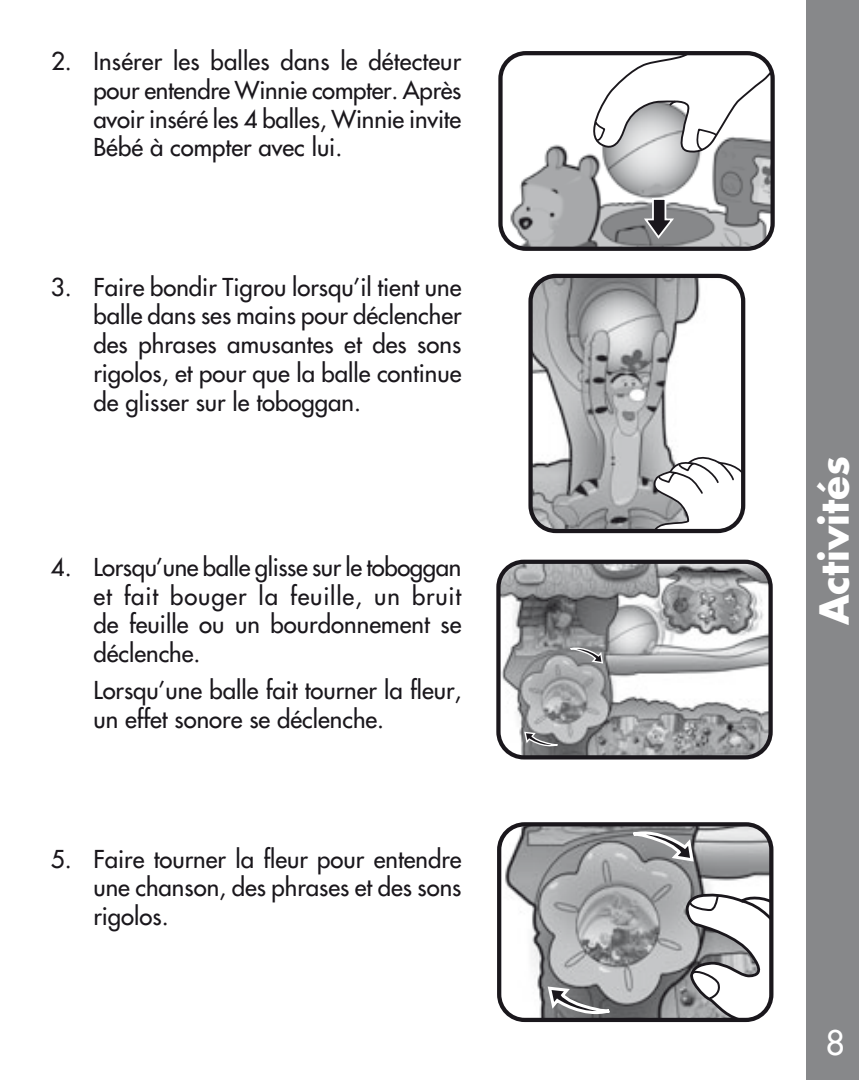
<style>
.page{position:relative;width:859px;height:1080px;background:#fff}
.page>*{position:absolute;margin:0;border:0;box-sizing:border-box;transform-origin:0 0}
.t1{font:700 39px "Futura";color:#fff}
.t2{font:33px "Futura";color:#fff}
.t3{font:24px/28.8px "Futura";color:#1a171c;text-align:justify}
</style>
<div class="page">
<div style="left:806px;top:0;width:53px;height:1080px;background:#87888a"></div>
<img style="left:503px;top:144px;width:267px;height:102px">
<svg style="left:581px;top:56px;width:189px;height:98px"></svg>
<div style="left:498px;top:51px;width:277px;height:200px;border:4px solid #1a171c;border-radius:26px"></div>
<svg style="left:642px;top:197px;width:34px;height:43px"></svg>
<img style="left:499px;top:824px;width:272px;height:196px;border-radius:26px">
<svg style="left:687px;top:893px;width:83px;height:124px"></svg>
<div style="left:497px;top:822px;width:276px;height:200px;border:4px solid #1a171c;border-radius:26px"></div>
<svg style="left:546px;top:985px;width:66px;height:33px"></svg>
<svg style="left:630px;top:828px;width:65px;height:35px"></svg>
<img style="left:531px;top:276px;width:212px;height:255px;border-radius:26px">
<svg style="left:650px;top:452px;width:90px;height:76px"></svg>
<div style="left:528px;top:274px;width:217px;height:259px;border:4px solid #1a171c;border-radius:26px"></div>
<img style="left:498px;top:562px;width:273px;height:195px;border-radius:26px">
<div style="left:496px;top:560px;width:277px;height:200px;border:4px solid #1a171c;border-radius:26px"></div>
<svg style="left:523px;top:731px;width:36px;height:18px"></svg>
<svg style="left:569px;top:646px;width:35px;height:18px"></svg>
<p class="t3" style="left:93px;top:47px;width:369px;text-indent:-42px">2. Insérer les balles dans le détecteur pour entendre Winnie compter. Après avoir inséré les 4 balles, Winnie invite Bébé à compter avec lui.</p>
<p class="t3" style="left:93px;top:273px;width:370px;text-indent:-42px">3. Faire bondir Tigrou lorsqu’il tient une balle dans ses mains pour déclencher des phrases amusantes et des sons rigolos, et pour que la balle continue de glisser sur le toboggan.</p>
<p class="t3" style="left:93px;top:553px;width:369px;text-indent:-42px">4. Lorsqu’une balle glisse sur le toboggan et fait bouger la feuille, un bruit de feuille ou un bourdonnement se déclenche.</p>
<p class="t3" style="left:93px;top:676px;width:370px">Lorsqu’une balle fait tourner la fleur, un effet sonore se déclenche.</p>
<p class="t3" style="left:93px;top:844px;width:370px;text-indent:-42px">5. Faire tourner la fleur pour entendre une chanson, des phrases et des sons rigolos.</p>
<h1 class="t1" style="left:808px;top:625px;width:171px;rotate:-90deg">Activités</h1>
<h2 class="t2" style="left:826px;top:1022px;width:21px">8</h2>
</div>
